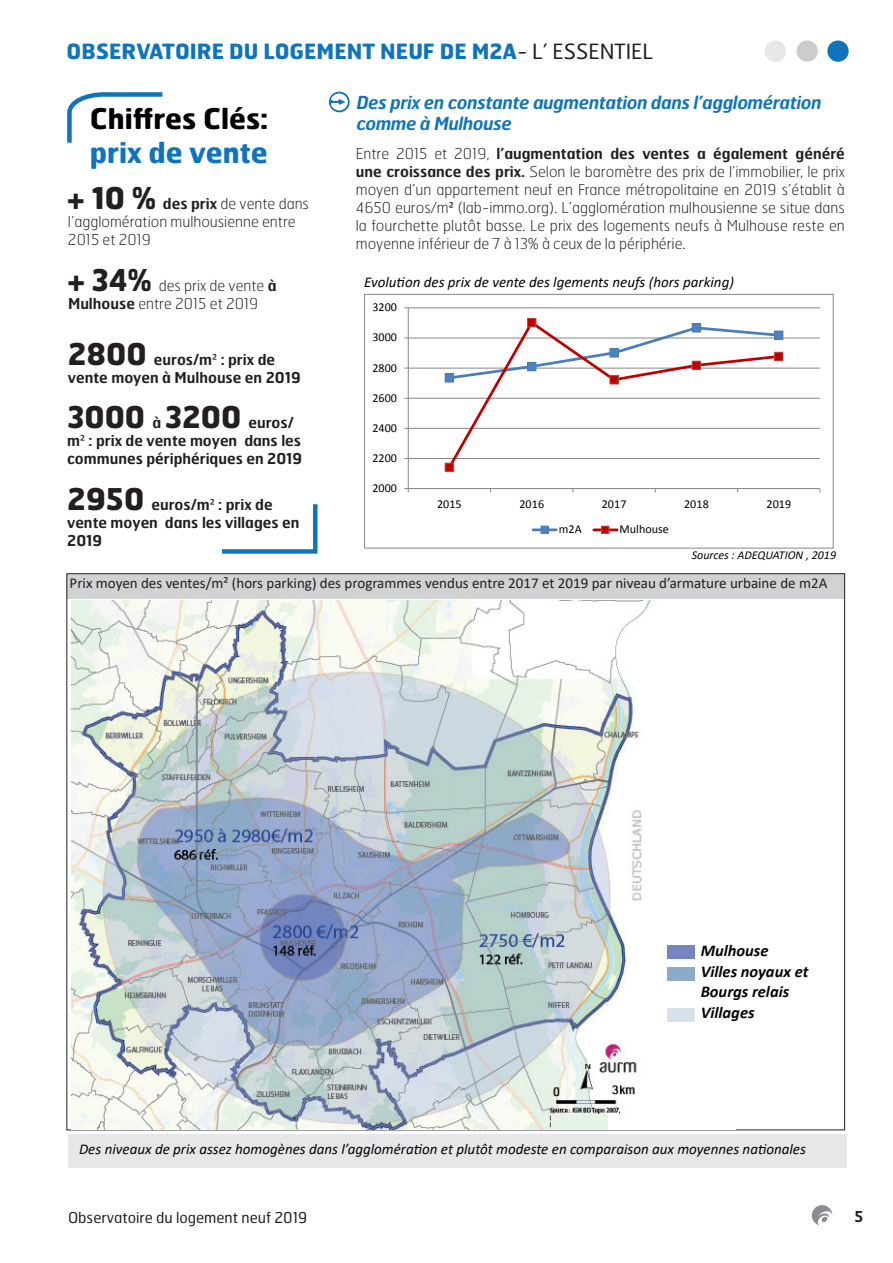
<style>
.page{position:relative;width:893px;height:1263px;background:#fff}
.page>*{position:absolute;margin:0;border:0;box-sizing:border-box;transform-origin:0 0}
.t1{font:700 30px "Hermes FB";color:#231f20}
.t2{font:700 28.5px "Hermes FB";color:#000}
.t3{font:700 28.5px "Hermes FB";color:#1074bc}
.t4{font:700 21px "Hermes FB";color:#1074bc}
._03__Chapeau_variant{font:italic 600 18px/21.6px "Hermes FB";letter-spacing:-.02em;color:#1074bc}
._05__Texte_général_e{font:italic 700 16.5px "Calibri";color:#040606}
._04__Titre_intermédi{font:100 15px/18px "Hermes FB";color:#231f20}
._05__Texte_général_e-2{font:italic 15px "Calibri";color:#040503}
.t5{font:600 15px/18px "Hermes FB";color:#231f20}
._04__Titre_intermédi-2{font:15px "Calibri";color:#231f20}
.t6{font:15px "Hermes FB";color:#231f20}
.t7{font:12.15px "Calibri";color:#000}
._05__Texte_général_e-3{font:italic 12px "Calibri";color:#040503}
.t8{font:12px "Calibri";color:#000}
.s1{font-weight:400;color:#231f20}
.s2{font-weight:700;font-size:30px}
.s3{font-weight:600}
.s4{font-family:"Calibri";font-weight:400}
.s5{font-weight:600;font-size:15px}
</style>
<div class="page">
<svg style="left:812px;top:1205px;width:20px;height:20px"></svg>
<div style="left:765px;top:41px;width:21px;height:21px;background:#e6e7e9;border-radius:50%"></div>
<div style="left:796px;top:41px;width:22px;height:21px;background:#cbccce;border-radius:50%"></div>
<div style="left:827px;top:41px;width:22px;height:21px;background:#1074bc;border-radius:50%"></div>
<svg style="left:67px;top:92px;width:96px;height:51px"></svg>
<svg style="left:222px;top:504px;width:96px;height:50px"></svg>
<svg style="left:329px;top:92px;width:21px;height:20px"></svg>
<div style="left:67px;top:574px;width:778px;height:24px;background:#d1d2d4"></div>
<hr style="left:408px;top:458px;width:412px;height:1px;background:#868686">
<hr style="left:408px;top:428px;width:412px;height:1px;background:#868686">
<hr style="left:408px;top:398px;width:412px;height:1px;background:#868686">
<hr style="left:408px;top:368px;width:412px;height:1px;background:#868686">
<hr style="left:408px;top:337px;width:412px;height:1px;background:#868686">
<hr style="left:408px;top:307px;width:412px;height:1px;background:#868686">
<hr style="left:408px;top:308px;width:1px;height:180px;background:#868686">
<hr style="left:408px;top:488px;width:412px;height:1px;background:#868686">
<div style="left:445px;top:373px;width:9px;height:10px;border:1px solid #4a7ebb"></div>
<div style="left:774px;top:331px;width:9px;height:9px;border:1px solid #4a7ebb"></div>
<svg style="left:446px;top:319px;width:336px;height:152px"></svg>
<div style="left:445px;top:463px;width:9px;height:9px;background:#c00000"></div>
<div style="left:445px;top:463px;width:9px;height:9px;border:1px solid #be4b48"></div>
<div style="left:527px;top:318px;width:9px;height:9px;background:#c00000"></div>
<div style="left:527px;top:318px;width:9px;height:9px;border:1px solid #be4b48"></div>
<div style="left:610px;top:376px;width:8px;height:8px;background:#c00000"></div>
<div style="left:609px;top:375px;width:10px;height:9px;border:1px solid #be4b48"></div>
<div style="left:692px;top:361px;width:9px;height:9px;background:#c00000"></div>
<div style="left:692px;top:361px;width:9px;height:9px;border:1px solid #be4b48"></div>
<div style="left:774px;top:352px;width:9px;height:9px;background:#c00000"></div>
<div style="left:774px;top:352px;width:9px;height:9px;border:1px solid #be4b48"></div>
<hr style="left:533px;top:528px;width:23px;height:3px;background:#4a7ebb">
<div style="left:541px;top:526px;width:7px;height:7px;background:#4f81bd"></div>
<div style="left:541px;top:526px;width:8px;height:8px;border:1px solid #4a7ebb"></div>
<hr style="left:594px;top:528px;width:23px;height:3px;background:#c00000">
<div style="left:602px;top:526px;width:7px;height:7px;background:#c00000"></div>
<div style="left:601px;top:526px;width:8px;height:8px;border:1px solid #be4b48"></div>
<div style="left:364px;top:294px;width:470px;height:255px;border:1px solid #868686"></div>
<img style="left:72px;top:601px;width:623px;height:528px">
<div style="left:551px;top:1114px;width:59px;height:15px;background:#e6f3e6"></div>
<div style="left:608px;top:1114px;width:39px;height:15px;background:#fff"></div>
<div style="left:667px;top:945px;width:27px;height:13px;background:#7386c1"></div>
<div style="left:667px;top:967px;width:27px;height:13px;background:#8caac7"></div>
<div style="left:667px;top:1008px;width:27px;height:14px;background:#d8e0e9"></div>
<div style="left:68px;top:1134px;width:778px;height:33px;background:#e6e7e9"></div>
<p class="t4" style="left:67px;top:38px;width:588px">OBSERVATOIRE DU LOGEMENT NEUF DE M2A<span class="s1">- L’ ESSENTIEL</span></p>
<p class="t2" style="left:90px;top:100px;width:180px">Chiffres Clés:</p>
<p class="t3" style="left:90px;top:134px;width:180px">prix de vente</p>
<p class="_04__Titre_intermédi" style="left:68px;top:194px;width:243px"><span class="s2">+ 10 %</span> <span class="s3">des prix</span> de vente dans l’agglomération mulhousienne entre<br>2015 et 2019</p>
<p class="_04__Titre_intermédi" style="left:68px;top:277px;width:210px"><span class="s2">+ 34%</span> des prix de vente <span class="s3">à<br>Mulhouse</span> entre 2015 et 2019</p>
<p class="t5" style="left:68px;top:350px;width:234px"><span class="s2">2800</span> euros/m<span class="s4">²</span> : prix de vente moyen à Mulhouse en 2019</p>
<p class="t1" style="left:67px;top:398px;width:228px">3000 <span class="s5">à</span> 3200 <span class="s5">euros/</span></p>
<p class="t5" style="left:67px;top:431px;width:237px">m<span class="s4">²</span> : prix de vente moyen dans les communes périphériques en 2019</p>
<p class="t5" style="left:67px;top:495px;width:234px"><span class="s2">2950</span> euros/m<span class="s4">²</span> : prix de vente moyen dans les villages en<br>2019</p>
<p class="_03__Chapeau_variant" style="left:357px;top:91px;width:467px">Des prix en constante augmentation dans l’agglomération comme à Mulhouse</p>
<p class="_04__Titre_intermédi" style="left:356px;top:144px;width:491px;text-align:justify">Entre 2015 et 2019, <span class="s3">l’augmentation des ventes a également généré une croissance des prix.</span> Selon le baromètre des prix de l’immobilier, le prix moyen d’un appartement neuf en France métropolitaine en 2019 s’établit à 4650 euros/m<span class="s4">²</span> (lab-immo.org). L’agglomération mulhousienne se situe dans la fourchette plutôt basse. Le prix des logements neufs à Mulhouse reste en moyenne inférieur de 7 à 13% à ceux de la périphérie.</p>
<p class="_05__Texte_général_e-2" style="left:364px;top:272px;width:371px">Evolution des prix de vente des lgements neufs (hors parking)</p>
<p class="t7" style="left:372px;top:300px;width:26px">3200</p>
<p class="t7" style="left:372px;top:330px;width:26px">3000</p>
<p class="t7" style="left:372px;top:360px;width:26px">2800</p>
<p class="t7" style="left:372px;top:390px;width:26px">2600</p>
<p class="t7" style="left:372px;top:420px;width:26px">2400</p>
<p class="t7" style="left:372px;top:450px;width:26px">2200</p>
<p class="t8" style="left:372px;top:480px;width:26px">2000</p>
<p class="t7" style="left:437px;top:496px;width:26px">2015</p>
<p class="t7" style="left:519px;top:496px;width:26px">2016</p>
<p class="t7" style="left:602px;top:496px;width:26px">2017</p>
<p class="t7" style="left:684px;top:496px;width:26px">2018</p>
<p class="t7" style="left:766px;top:496px;width:26px">2019</p>
<p class="t7" style="left:559px;top:522px;width:24px">m2A</p>
<p class="t7" style="left:620px;top:522px;width:51px">Mulhouse</p>
<p class="_05__Texte_général_e-3" style="left:692px;top:546px;width:146px">Sources : ADEQUATION , 2019</p>
<p class="_04__Titre_intermédi-2" style="left:70px;top:572px;width:759px">Prix moyen des ventes/m² (hors parking) des programmes vendus entre 2017 et 2019 par niveau d’armature urbaine de m2A</p>
<p class="_05__Texte_général_e" style="left:701px;top:939px;width:69px">Mulhouse</p>
<p class="_05__Texte_général_e" style="left:701px;top:960px;width:109px">Villes noyaux et</p>
<p class="_05__Texte_général_e" style="left:701px;top:980px;width:90px">Bourgs relais</p>
<p class="_05__Texte_général_e" style="left:701px;top:1001px;width:55px">Villages</p>
<p class="_05__Texte_général_e-2" style="left:79px;top:1138px;width:728px">Des niveaux de prix assez homogènes dans l’agglomération et plutôt modeste en comparaison aux moyennes nationales</p>
<p class="t6" style="left:68px;top:1207px;width:241px">Observatoire du logement neuf 2019</p>
<p class="t5" style="left:854px;top:1207px;width:10px">5</p>
</div>
